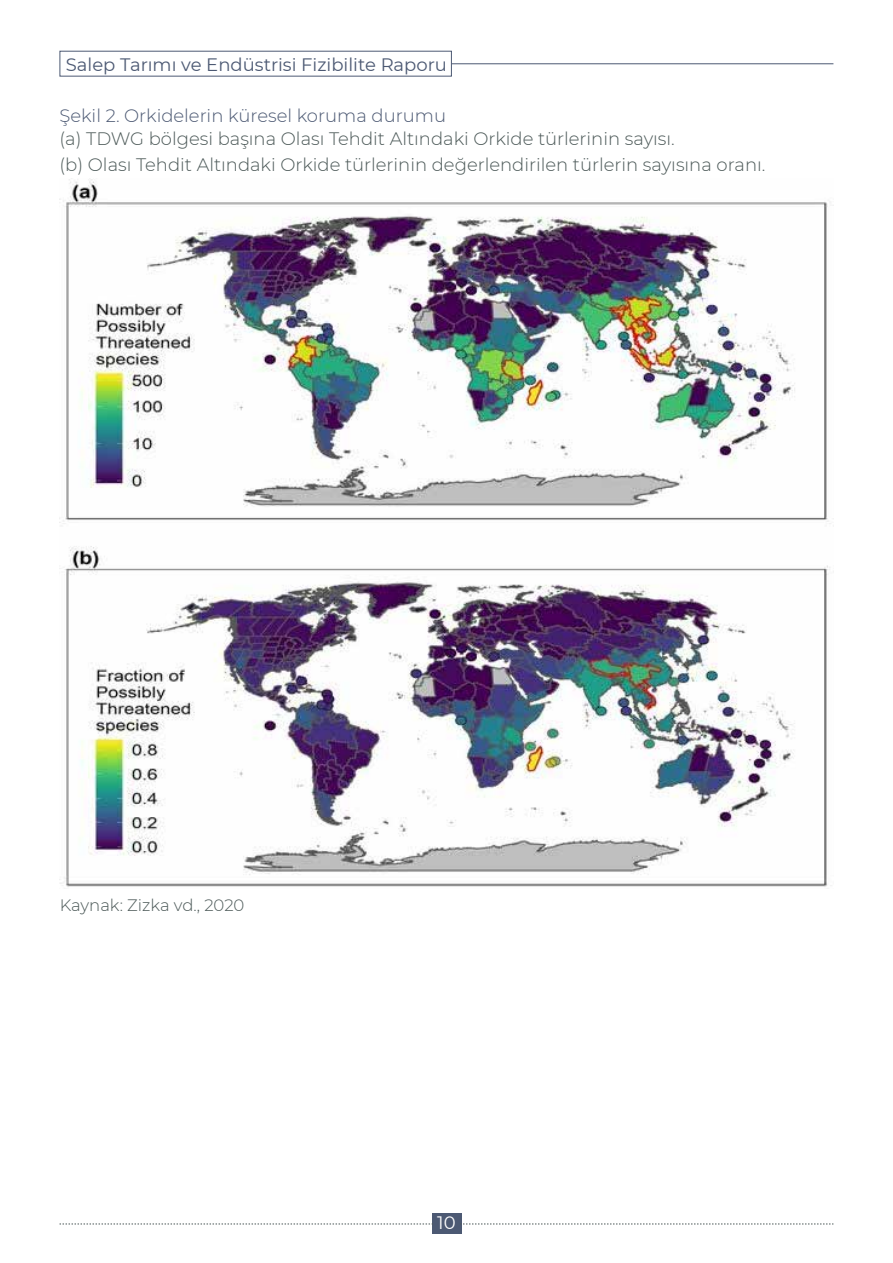
<style>
.page{position:relative;width:893px;height:1263px;background:#fff}
.page>*{position:absolute;margin:0;border:0;box-sizing:border-box;transform-origin:0 0}
.t1{font:300 18px/25.8px "Montserrat";color:#4c5958}
.t2{font:18px "Montserrat";color:#4c5973}
.t3{font:300 18px "Montserrat";color:#4c5973}
.t4{font:18px "Montserrat";color:#fff}
.t5{font:300 16.5px "Montserrat";color:#4c5958}
</style>
<div class="page">
<div style="left:432px;top:1212px;width:29px;height:21px;background:#4c5973"></div>
<svg style="left:60px;top:1224px;width:373px;height:1px"></svg>
<svg style="left:460px;top:1224px;width:373px;height:1px"></svg>
<hr style="left:452px;top:64px;width:381px;height:1px;background:#4c5973">
<div style="left:60px;top:51px;width:392px;height:25px;border:1px solid #4c5973"></div>
<img style="left:60px;top:178px;width:772px;height:709px">
<p class="t2" style="left:66px;top:52px;width:383px">Salep Tarımı ve Endüstrisi Fizibilite Raporu</p>
<p class="t3" style="left:60px;top:103px;width:388px">Şekil 2. Orkidelerin küresel koruma durumu</p>
<p class="t1" style="left:60px;top:125px;width:707px">(a) TDWG bölgesi başına Olası Tehdit Altındaki Orkide türlerinin sayısı.<br>(b) Olası Tehdit Altındaki Orkide türlerinin değerlendirilen türlerin sayısına oranı.</p>
<p class="t5" style="left:60px;top:894px;width:186px">Kaynak: Zizka vd., 2020</p>
<p class="t4" style="left:437px;top:1210px;width:20px">10</p>
</div>
